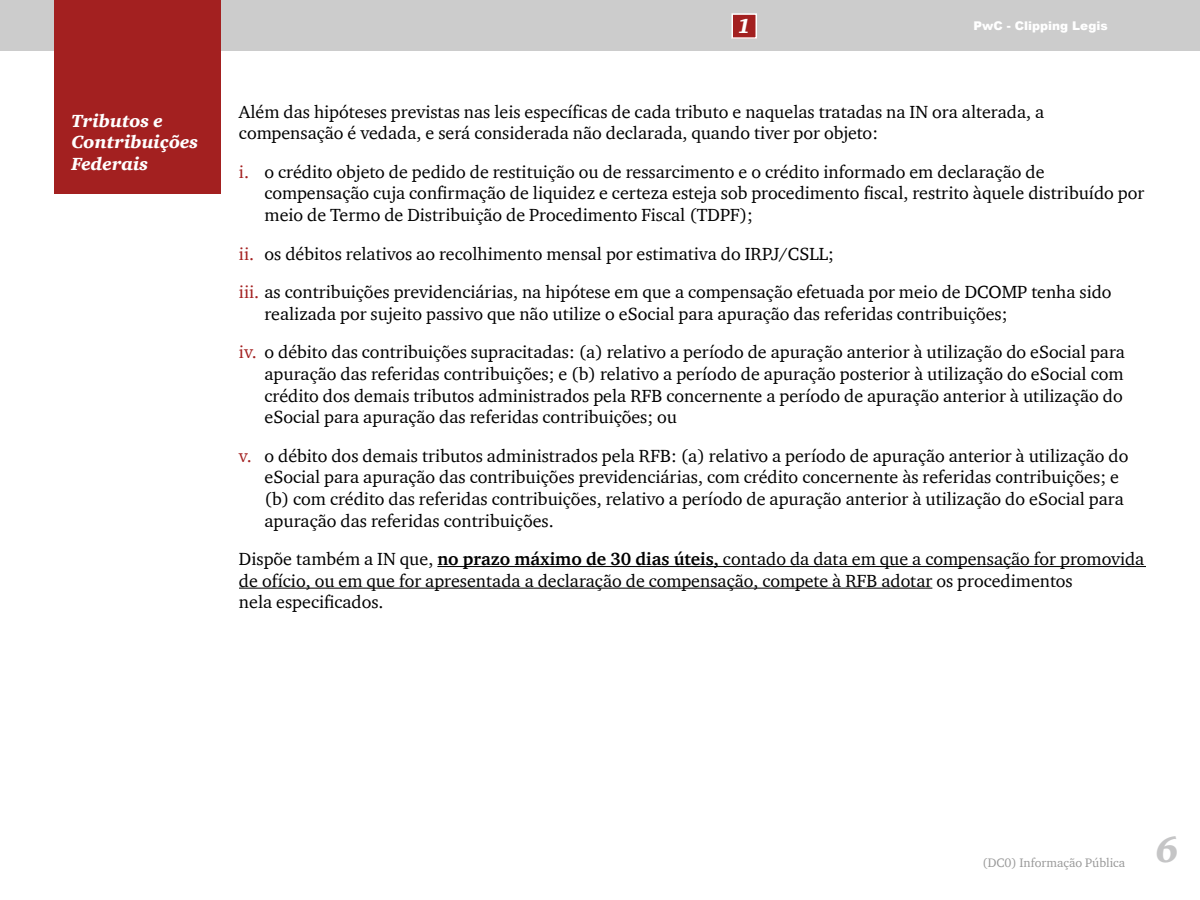
<style>
.page{position:relative;width:1200px;height:900px;background:#fff}
.page>*{position:absolute;margin:0;border:0;box-sizing:border-box;transform-origin:0 0}
.t1{font:italic 900 36px "ITC Charter Com";color:#c5c5c6}
.t2{font:italic 900 21px "ITC Charter Com";color:#fff}
.t3{font:18px/21.6px "ITC Charter Com";color:#000}
.t4{font:italic 900 18px/21.6px "ITC Charter Com";color:#fff}
.t5{font:12.6px "ITC Charter Com";color:#999}
.t6{font:900 12px "Arial";color:#fff}
.s1{color:#a32020}
.s2{font-weight:700}
</style>
<div class="page">
<div style="left:0;top:0;width:1200px;height:51px;background:#ccc"></div>
<div style="left:54px;top:0;width:166px;height:194px;background:#a32020"></div>
<div style="left:732px;top:14px;width:24px;height:24px;background:#a32020"></div>
<div style="left:731px;top:13px;width:26px;height:26px;border:2px solid #fff"></div>
<hr style="left:437px;top:566px;width:709px;height:1px;background:#000">
<hr style="left:239px;top:588px;width:693px;height:1px;background:#000">
<p class="t4" style="left:71px;top:110px;width:128px">Tributos e<br>Contribuições<br>Federais</p>
<p class="t2" style="left:738px;top:13px;width:15px">1</p>
<p class="t6" style="left:973px;top:17px;width:136px">PwC - Clipping Legis</p>
<p class="t3" style="left:239px;top:100px;width:807px">Além das hipóteses previstas nas leis específicas de cada tributo e naquelas tratadas na IN ora alterada, a compensação é vedada, e será considerada não declarada, quando tiver por objeto:</p>
<p class="t3" style="left:265px;top:161px;width:881px;text-indent:-26px"><span class="s1">i.</span> o crédito objeto de pedido de restituição ou de ressarcimento e o crédito informado em declaração de compensação cuja confirmação de liquidez e certeza esteja sob procedimento fiscal, restrito àquele distribuído por meio de Termo de Distribuição de Procedimento Fiscal (TDPF);</p>
<p class="t3" style="left:239px;top:234px;width:874px;line-height:38.5px"><span class="s1">ii.</span> os débitos relativos ao recolhimento mensal por estimativa do IRPJ/CSLL;<br><span class="s1">iii.</span> as contribuições previdenciárias, na hipótese em que a compensação efetuada por meio de DCOMP tenha sido</p>
<p class="t3" style="left:239px;top:294px;width:888px;line-height:38.5px;text-indent:26px">realizada por sujeito passivo que não utilize o eSocial para apuração das referidas contribuições;<br><span class="s1">iv.</span> o débito das contribuições supracitadas: (a) relativo a período de apuração anterior à utilização do eSocial para</p>
<p class="t3" style="left:265px;top:363px;width:861px;text-align:justify">apuração das referidas contribuições; e (b) relativo a período de apuração posterior à utilização do eSocial com crédito dos demais tributos administrados pela RFB concernente a período de apuração anterior à utilização do eSocial para apuração das referidas contribuições; ou</p>
<p class="t3" style="left:265px;top:445px;width:865px;text-indent:-26px"><span class="s1">v.</span> o débito dos demais tributos administrados pela RFB: (a) relativo a período de apuração anterior à utilização do eSocial para apuração das contribuições previdenciárias, com crédito concernente às referidas contribuições; e (b) com crédito das referidas contribuições, relativo a período de apuração anterior à utilização do eSocial para apuração das referidas contribuições.</p>
<p class="t3" style="left:239px;top:548px;width:907px">Dispõe também a IN que, <span class="s2">no prazo máximo de 30 dias úteis,</span> contado da data em que a compensação for promovida de ofício, ou em que for apresentada a declaração de compensação, compete à RFB adotar os procedimentos<br>nela especificados.</p>
<p class="t5" style="left:982px;top:855px;width:144px">(DC0) Informação Pública</p>
<h1 class="t1" style="left:1156px;top:828px;width:25px">6</h1>
</div>
